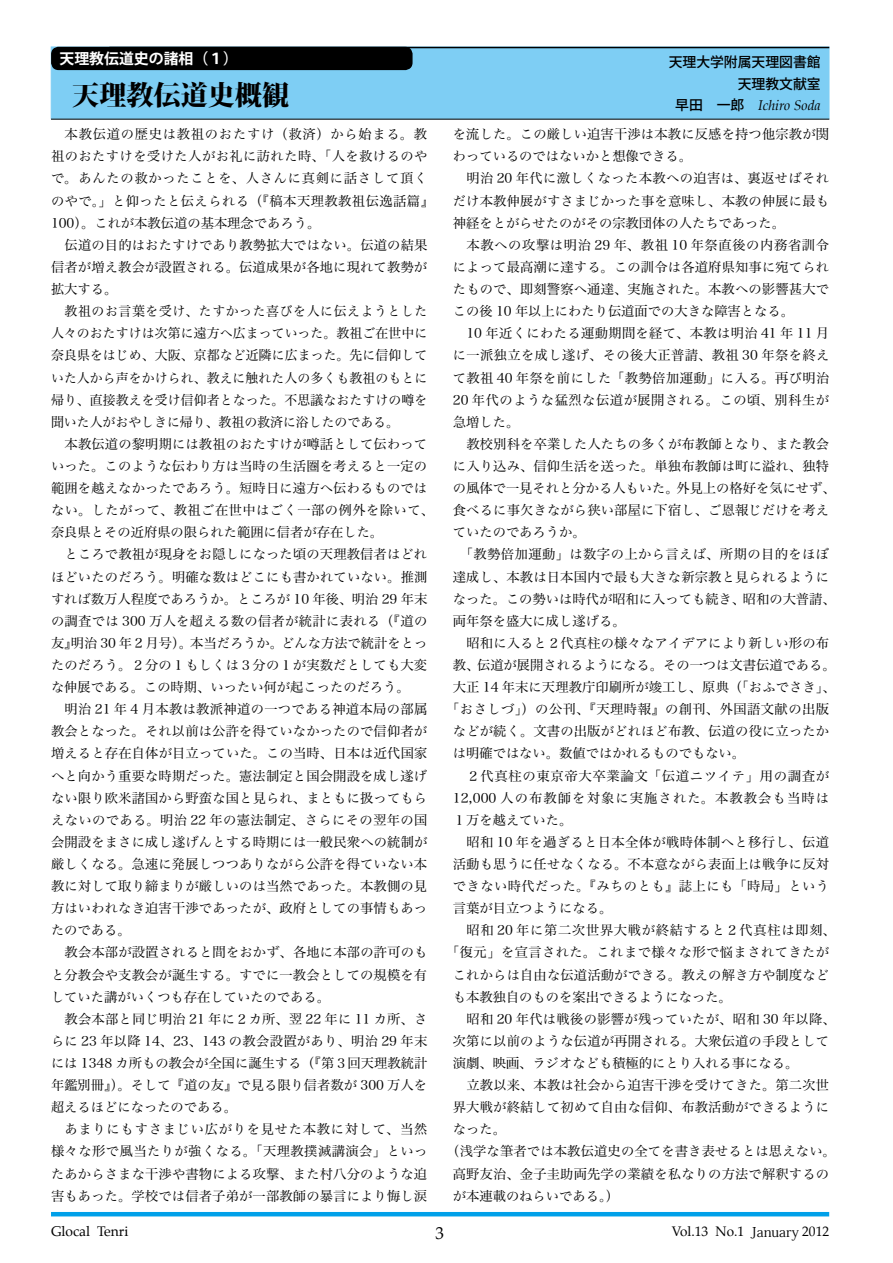
<style>
.page{position:relative;width:893px;height:1263px;background:#fff}
.page>*{position:absolute;margin:0;border:0;box-sizing:border-box;transform-origin:0 0}
.t1{font:800 27.15px "Koz Min Pro";color:#000}
.t2{font:16.95px "Palatino";color:#000}
.t3{font:700 14.85px "Koz Go Pro";color:#fff}
.t4{font:italic 13.8px "Palatino";color:#000}
.t5{font:500 13.8px/21.3px "Koz Go Pro";color:#000;text-align:right}
.t6{font:13.8px "Palatino";color:#000}
.t7{font:13.5px "Palatino";color:#000}
.t8{font:13.35px/22px "Hira Min Pro W3";letter-spacing:.01em;color:#000;text-align:justify}
.t9{font:13.35px/22px "Hira Min Pro W3";letter-spacing:.035em;color:#000}
.t10{font:13.35px "Hira Min Pro W3";letter-spacing:.03em;color:#000}
.t11{font:13.35px "Hira Min Pro W3";letter-spacing:.085em;color:#000}
.t12{font:13.35px "Hira Min Pro W3";letter-spacing:.05em;color:#000}
.t13{font:13.35px "Hira Min Pro W3";letter-spacing:.045em;color:#000}
.s1{font-family:"Koz Go Pro";font-weight:500;font-style:normal}
.s2{font-family:"Koz Min Pro"}
</style>
<div class="page">
<hr style="left:51px;top:1212px;width:778px;height:4px;background:#00a0e9">
<div style="left:51px;top:47px;width:778px;height:72px;background:#7ecef4;border:1px solid #7ecef4"></div>
<hr style="left:51px;top:119px;width:778px;height:1px;background:#000">
<hr style="left:109px;top:47px;width:720px;height:1px;background:#000">
<div style="left:52px;top:48px;width:360px;height:21px;background:#000;border-radius:7px"></div>
<div style="left:51px;top:47px;width:362px;height:23px;border:2px solid #000;border-radius:7px"></div>
<p class="t3" style="left:60px;top:49px;width:180px">天理教伝道史の諸相（１）</p>
<h1 class="t1" style="left:72px;top:74px;width:218px">天理教伝道史概観</h1>
<p class="t9" style="left:51px;top:122px;width:384px;text-indent:14px">本教伝道の歴史は教祖のおたすけ（救済）から始まる。教祖のおたすけを受けた人がお礼に訪れた時、「人を救けるのやで。あんたの救かったことを、人さんに真剣に話さして頂くのやで。」と仰ったと伝えられる（『稿本天理教教祖伝逸話篇』<br>100）。これが本教伝道の基本理念であろう。</p>
<p class="t8" style="left:51px;top:233px;width:378px;text-indent:14px">伝道の目的はおたすけであり教勢拡大ではない。伝道の結果信者が増え教会が設置される。伝道成果が各地に現れて教勢が拡大する。</p>
<p class="t8" style="left:51px;top:299px;width:378px;text-indent:14px">教祖のお言葉を受け、たすかった喜びを人に伝えようとした人々のおたすけは次第に遠方へ広まっていった。教祖ご在世中に奈良県をはじめ、大阪、京都など近隣に広まった。先に信仰していた人から声をかけられ、教えに触れた人の多くも教祖のもとに帰り、直接教えを受け信仰者となった。不思議なおたすけの噂を聞いた人がおやしきに帰り、教祖の救済に浴したのである。</p>
<p class="t8" style="left:51px;top:432px;width:384px;text-align:left;text-indent:14px">本教伝道の黎明期には教祖のおたすけが噂話として伝わっていった。このような伝わり方は当時の生活圏を考えると一定の範囲を越えなかったであろう。短時日に遠方へ伝わるものではない。したがって、教祖ご在世中はごく一部の例外を除いて、奈良県とその近府県の限られた範囲に信者が存在した。</p>
<p class="t8" style="left:51px;top:542px;width:378px;text-indent:14px">ところで教祖が現身をお隠しになった頃の天理教信者はどれほどいたのだろう。明確な数はどこにも書かれていない。推測すれば数万人程度であろうか。ところが 10 年後、明治 29 年末の調査では 300 万人を超える数の信者が統計に表れる（『道の友』明治 30 年 2 月号）。本当だろうか。どんな方法で統計をとったのだろう。２分の１もしくは３分の１が実数だとしても大変な伸展である。この時期、いったい何が起こったのだろう。</p>
<p class="t8" style="left:51px;top:697px;width:378px;text-indent:14px">明治 21 年 4 月本教は教派神道の一つである神道本局の部属教会となった。それ以前は公許を得ていなかったので信仰者が増えると存在自体が目立っていた。この当時、日本は近代国家へと向かう重要な時期だった。憲法制定と国会開設を成し遂げない限り欧米諸国から野蛮な国と見られ、まともに扱ってもらえないのである。明治 22 年の憲法制定、さらにその翌年の国会開設をまさに成し遂げんとする時期には一般民衆への統制が厳しくなる。急速に発展しつつありながら公許を得ていない本教に対して取り締まりが厳しいのは当然であった。本教側の見方はいわれなき迫害干渉であったが、政府としての事情もあったのである。</p>
<p class="t8" style="left:51px;top:940px;width:378px;text-indent:14px">教会本部が設置されると間をおかず、各地に本部の許可のもと分教会や支教会が誕生する。すでに一教会としての規模を有していた講がいくつも存在していたのである。</p>
<p class="t8" style="left:51px;top:1006px;width:378px;text-indent:14px">教会本部と同じ明治 21 年に２カ所、翌 22 年に 11 カ所、さらに 23 年以降 14、23、143 の教会設置があり、明治 29 年末には 1348 カ所もの教会が全国に誕生する（『第３回天理教統計年鑑別冊』）。そして『道の友』で見る限り信者数が 300 万人を超えるほどになったのである。</p>
<p class="t8" style="left:51px;top:1117px;width:378px;text-indent:14px">あまりにもすさまじい広がりを見せた本教に対して、当然様々な形で風当たりが強くなる。「天理教撲滅講演会」といったあからさまな干渉や書物による攻撃、また村八分のような迫害もあった。学校では信者子弟が一部教師の暴言により悔し涙</p>
<p class="t5" style="left:669px;top:52px;width:154px">天理大学附属天理図書館天理教文献室</p>
<p class="t4" style="left:648px;top:94px;width:175px"><span class="s1">　　早田　一郎　</span>Ichiro Soda</p>
<p class="t8" style="left:453px;top:122px;width:378px">を流した。この厳しい迫害干渉は本教に反感を持つ他宗教が関わっているのではないかと想像できる。</p>
<p class="t8" style="left:453px;top:166px;width:378px;text-indent:14px">明治 20 年代に激しくなった本教への迫害は、裏返せばそれだけ本教伸展がすさまじかった事を意味し、本教の伸展に最も神経をとがらせたのがその宗教団体の人たちであった。</p>
<p class="t8" style="left:453px;top:233px;width:378px;text-indent:14px">本教への攻撃は明治 29 年、教祖 10 年祭直後の内務省訓令によって最高潮に達する。この訓令は各道府県知事に宛てられたもので、即刻警察へ通達、実施された。本教への影響甚大でこの後 10 年以上にわたり伝道面での大きな障害となる。</p>
<p class="t8" style="left:453px;top:321px;width:378px;text-indent:14px">10 年近くにわたる運動期間を経て、本教は明治 41 年 11 月に一派独立を成し遂げ、その後大正普請、教祖 30 年祭を終えて教祖 40 年祭を前にした「教勢倍加運動」に入る。再び明治20 年代のような猛烈な伝道が展開される。この頃、別科生が急増した。</p>
<p class="t8" style="left:466px;top:432px;width:364px">教校別科を卒業した人たちの多くが布教師となり、また教会</p>
<p class="t8" style="left:453px;top:454px;width:378px">に入り込み、信仰生活を送った。単独布教師は町に溢れ、独特</p>
<p class="t8" style="left:453px;top:476px;width:384px">の風体で一見それと分かる人もいた。外見上の格好を気にせず、</p>
<p class="t8" style="left:453px;top:498px;width:378px">食べるに事欠きながら狭い部屋に下宿し、ご恩報じだけを考え</p>
<p class="t8" style="left:453px;top:520px;width:134px">ていたのであろうか。</p>
<p class="t10" style="left:460px;top:543px;width:371px">「教勢倍加運動」は数字の上から言えば、所期の目的をほぼ</p>
<p class="t8" style="left:453px;top:564px;width:378px">達成し、本教は日本国内で最も大きな新宗教と見られるように</p>
<p class="t8" style="left:453px;top:586px;width:384px">なった。この勢いは時代が昭和に入っても続き、昭和の大普請、</p>
<p class="t8" style="left:453px;top:608px;width:174px">両年祭を盛大に成し遂げる。</p>
<p class="t8" style="left:466px;top:631px;width:364px">昭和に入ると２代真柱の様々なアイデアにより新しい形の布</p>
<p class="t8" style="left:453px;top:653px;width:384px">教、伝道が展開されるようになる。その一つは文書伝道である。</p>
<p class="t8" style="left:453px;top:675px;width:384px">大正 14 年末に天理教庁印刷所が竣工し、原典（「おふでさき」、</p>
<p class="t9" style="left:446px;top:697px;width:384px">「おさしづ」）の公刊、『天理時報』の創刊、外国語文献の出版</p>
<p class="t8" style="left:453px;top:719px;width:378px">などが続く。文書の出版がどれほど布教、伝道の役に立ったか</p>
<p class="t8" style="left:453px;top:741px;width:294px">は明確ではない。数値ではかれるものでもない。</p>
<p class="t13" style="left:466px;top:764px;width:364px">２代真柱の東京帝大卒業論文「伝道ニツイテ」用の調査が</p>
<p class="t11" style="left:453px;top:786px;width:378px">12,000 人の布教師を対象に実施された。本教教会も当時は</p>
<p class="t8" style="left:453px;top:807px;width:121px">１万を越えていた。</p>
<p class="t10" style="left:466px;top:830px;width:364px">昭和 10 年を過ぎると日本全体が戦時体制へと移行し、伝道</p>
<p class="t8" style="left:453px;top:852px;width:378px">活動も思うに任せなくなる。不本意ながら表面上は戦争に反対</p>
<p class="t9" style="left:453px;top:874px;width:378px">できない時代だった。『みちのとも』誌上にも「時局」という</p>
<p class="t8" style="left:453px;top:896px;width:161px">言葉が目立つようになる。</p>
<p class="t12" style="left:466px;top:919px;width:371px">昭和 20 年に第二次世界大戦が終結すると２代真柱は即刻、</p>
<p class="t10" style="left:446px;top:941px;width:384px">「復元」を宣言された。これまで様々な形で悩まされてきたが</p>
<p class="t8" style="left:453px;top:962px;width:378px">これからは自由な伝道活動ができる。教えの解き方や制度など</p>
<p class="t8" style="left:453px;top:984px;width:281px">も本教独自のものを案出できるようになった。</p>
<p class="t8" style="left:466px;top:1006px;width:371px">昭和 20 年代は戦後の影響が残っていたが、昭和 30 年以降、</p>
<p class="t8" style="left:453px;top:1029px;width:378px">次第に以前のような伝道が再開される。大衆伝道の手段として</p>
<p class="t8" style="left:453px;top:1051px;width:347px">演劇、映画、ラジオなども積極的にとり入れる事になる。</p>
<p class="t8" style="left:466px;top:1073px;width:364px">立教以来、本教は社会から迫害干渉を受けてきた。第二次世</p>
<p class="t8" style="left:453px;top:1095px;width:378px">界大戦が終結して初めて自由な信仰、布教活動ができるように</p>
<p class="t8" style="left:453px;top:1117px;width:55px">なった。</p>
<p class="t8" style="left:446px;top:1139px;width:391px">（浅学な筆者では本教伝道史の全てを書き表せるとは思えない。</p>
<p class="t8" style="left:453px;top:1161px;width:378px">高野友治、金子圭助両先学の業績を私なりの方法で解釈するの</p>
<p class="t8" style="left:453px;top:1183px;width:174px">が本連載のねらいである。）　</p>
<p class="t6" style="left:51px;top:1220px;width:79px">Glocal Tenri</p>
<p class="t2" style="left:435px;top:1219px;width:10px">3</p>
<p class="t7" style="left:672px;top:1220px;width:159px">Vol.13 No.1 <span class="s2">January</span> 2012</p>
</div>
